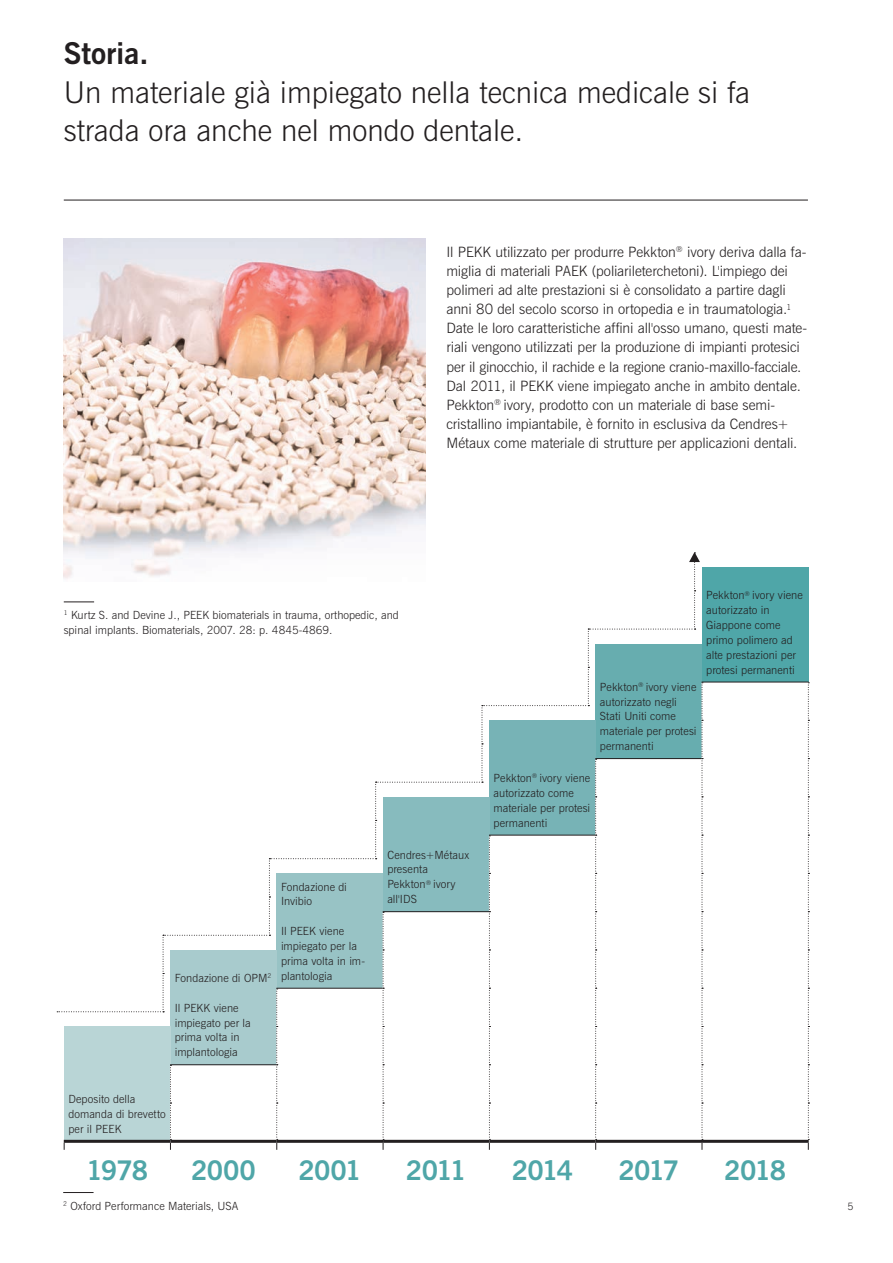
<style>
.page{position:relative;width:893px;height:1263px;background:#fff}
.page>*{position:absolute;margin:0;border:0;box-sizing:border-box;transform-origin:0 0}
.t1{font:30px/38.2px "News Gothic Lt BT";color:#231f20}
.t2{font:30px "News Gothic Bd BT";color:#231f20}
.t3{font:27px "News Gothic Bd BT";letter-spacing:-.04em;color:#4fa6a8}
.t4{font:14.25px/19px "News Gothic Lt BT";letter-spacing:-.005em;color:#231f20}
.t5{font:11.25px/14.9px "News Gothic Lt BT";color:#231f20}
.t6{font:10.2px "News Gothic Lt BT";color:#231f20}
</style>
<div class="page">
<hr style="left:64px;top:200px;width:744px;height:1px;background:#231f20">
<img style="left:64px;top:238px;width:361px;height:314px">
<div style="left:702px;top:567px;width:106px;height:115px;background:#4fa6a8"></div>
<hr style="left:702px;top:682px;width:107px;height:1px;background:#231f20">
<svg style="left:57px;top:552px;width:646px;height:598px"></svg>
<svg style="left:808px;top:682px;width:1px;height:468px"></svg>
<hr style="left:64px;top:1140px;width:106px;height:3px;background:#231f20">
<hr style="left:170px;top:1140px;width:107px;height:3px;background:#231f20">
<hr style="left:277px;top:1140px;width:106px;height:3px;background:#231f20">
<hr style="left:383px;top:1140px;width:106px;height:3px;background:#231f20">
<hr style="left:489px;top:1140px;width:107px;height:3px;background:#231f20">
<hr style="left:596px;top:1140px;width:106px;height:3px;background:#231f20">
<hr style="left:702px;top:1140px;width:107px;height:3px;background:#231f20">
<hr style="left:64px;top:602px;width:30px;height:1px;background:#231f20">
<hr style="left:63px;top:1192px;width:31px;height:1px;background:#231f20">
<h1 class="t2" style="left:64px;top:34px;width:86px">Storia.</h1>
<h1 class="t1" style="left:64px;top:73px;width:688px">Un materiale già impiegato nella tecnica medicale si fa strada ora anche nel mondo dentale.</h1>
<p class="t4" style="left:446px;top:243px;width:362px">Il PEKK utilizzato per produrre Pekkton<sup>®</sup> ivory deriva dalla fa&shy;miglia di materiali PAEK (poliarileterchetoni). L'impiego dei polimeri ad alte prestazioni si è consolidato a partire dagli anni 80 del secolo scorso in ortopedia e in traumatologia.<sup>1<br></sup>Date le loro caratteristiche affini all'osso umano, questi mate&shy;riali vengono utilizzati per la produzione di impianti protesici per il ginocchio, il rachide e la regione cranio-maxillo-facciale.<br>Dal 2011, il PEKK viene impiegato anche in ambito dentale.<br>Pekkton<sup>®</sup> ivory, prodotto con un materiale di base semi&shy;cristallino impiantabile, è fornito in esclusiva da Cendres+ Métaux come materiale di strutture per applicazioni dentali.</p>
<p class="t5" style="left:64px;top:608px;width:336px"><sup>1</sup> Kurtz S. and Devine J., PEEK biomaterials in trauma, orthopedic, and spinal implants. Biomaterials, 2007. 28: p. 4845-4869.</p>
<p class="t5" style="left:281px;top:879px;width:67px">Fondazione di<br>Invibio</p>
<p class="t5" style="left:281px;top:924px;width:86px">Il PEEK viene impiegato per la prima volta in im-</p>
<p class="t5" style="left:175px;top:971px;width:159px">Fondazione di OPM<sup>2</sup> plantologia</p>
<p class="t5" style="left:175px;top:1000px;width:77px">Il PEKK viene impiegato per la prima volta in implantologia</p>
<p class="t5" style="left:387px;top:847px;width:83px">Cendres+Métaux presenta<br>Pekkton<sup>®</sup> ivory all'IDS</p>
<p class="t5" style="left:494px;top:771px;width:98px">Pekkton<sup>®</sup> ivory viene autorizzato come materiale per protesi permanenti</p>
<p class="t5" style="left:600px;top:679px;width:98px">Pekkton<sup>®</sup> ivory viene autorizzato negli<br>Stati Uniti come materiale per protesi permanenti</p>
<p class="t5" style="left:706px;top:588px;width:98px">Pekkton<sup>®</sup> ivory viene autorizzato in<br>Giappone come primo polimero ad alte prestazioni per protesi permanenti</p>
<p class="t5" style="left:68px;top:1092px;width:99px">Deposito della domanda di brevetto per il PEEK</p>
<h2 class="t3" style="left:86px;top:1152px;width:63px">1978</h2>
<h2 class="t3" style="left:191px;top:1152px;width:66px">2000</h2>
<h2 class="t3" style="left:298px;top:1152px;width:65px">2001</h2>
<h2 class="t3" style="left:406px;top:1152px;width:62px">2011</h2>
<h2 class="t3" style="left:512px;top:1152px;width:63px">2014</h2>
<h2 class="t3" style="left:618px;top:1152px;width:62px">2017</h2>
<h2 class="t3" style="left:724px;top:1152px;width:63px">2018</h2>
<p class="t5" style="left:63px;top:1198px;width:177px"><sup>2</sup> Oxford Performance Materials, USA</p>
<p class="t6" style="left:847px;top:1200px;width:8px">5</p>
</div>
